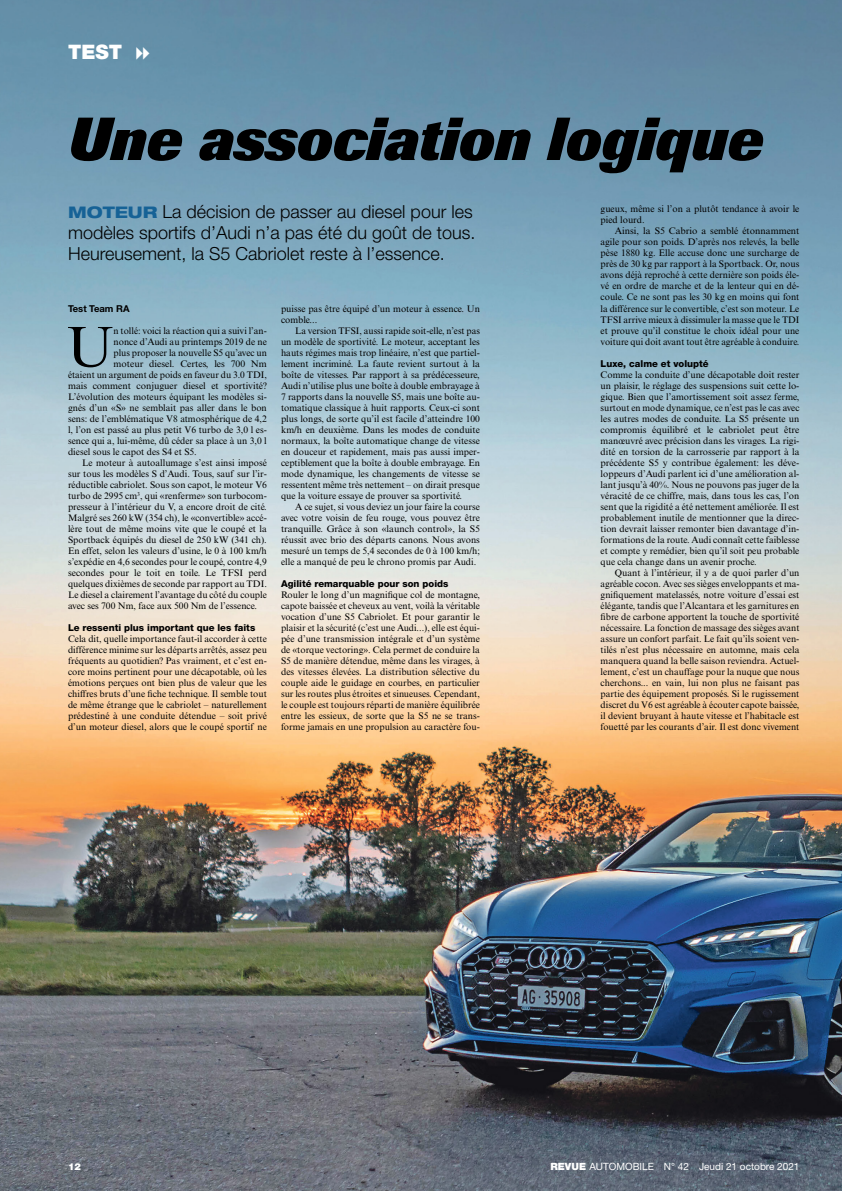
<style>
.page{position:relative;width:842px;height:1191px;background:#fff}
.page>*{position:absolute;margin:0;border:0;box-sizing:border-box;transform-origin:0 0}
._01-Story-01-Titel-D{font:italic 800 60px "Imago";color:#000;scale:.96 1}
._01-Story-03-Text-In{font:57.5px "Times New Roman MT Std";color:#000}
._99-Kopfzeile-bold-b{font:900 20px "Helvetica Neue LT Std";color:#fff}
._01-Story-02-Lead-DS{font:300 18px/21px "Helvetica Neue LT Std";color:#000}
._99-Fusszeile-Datum{font:10px "Helvetica Neue LT Std";color:#fff}
._01-Story-03-Text-m{font:9.5px/11px "Times New Roman MT Std";color:#000;text-align:justify}
._01-Story-03-Text-o{font:9.5px/11px "Times New Roman MT Std";color:#000;text-align:justify}
._01-Story-03-Text-In-2{font:9.5px "Times New Roman MT Std";color:#000}
._01-Story-04-Zwiti-9{font:800 9.5px "Helvetica Neue LT Std";color:#000}
._01-Story-06-Autor_9{font:700 9.5px "Helvetica Neue LT Std";color:#000}
._99-Fusszeile-Pagina{font:900 9.5px "Helvetica Neue LT Std";color:#fff}
.s1{font-weight:800;font-stretch:expanded;font-size:16px;color:#166296}
.s2{font-weight:900}
</style>
<div class="page">
<img style="left:0;top:0;width:842px;height:1191px">
<svg style="left:122px;top:46px;width:40px;height:13px"></svg>
<p class="_99-Kopfzeile-bold-b" style="left:68px;top:39px;width:56px">TEST</p>
<p class="_01-Story-01-Titel-D" style="left:68px;top:104px;width:725px">Une association logique</p>
<p class="_01-Story-02-Lead-DS" style="left:68px;top:201px;width:409px"><span class="s1">MOTEUR</span> La décision de passer au diesel pour les modèles sportifs d’Audi n’a pas été du goût de tous.<br>Heureusement, la S5 Cabriolet reste à l’essence.</p>
<p class="_01-Story-03-Text-o" style="left:601px;top:204px;width:200px">gueux, même si l’on a plutôt tendance à avoir le pied lourd.</p>
<p class="_01-Story-03-Text-m" style="left:601px;top:226px;width:200px;text-indent:14px">Ainsi, la S5 Cabrio a semblé étonnamment agile pour son poids. D’après nos relevés, la belle pèse 1880 kg. Elle accuse donc une surcharge de près de 30 kg par rapport à la Sportback. Or, nous avons déjà reproché à cette dernière son poids éle&shy;vé en ordre de marche et de la lenteur qui en dé&shy;coule. Ce ne sont pas les 30 kg en moins qui font la différence sur le convertible, c’est son moteur. Le TFSI arrive mieux à dissimuler la masse que le TDI et prouve qu’il constitue le choix idéal pour une voiture qui doit avant tout être agréable à conduire.</p>
<p class="_01-Story-04-Zwiti-9" style="left:601px;top:357px;width:110px">Luxe, calme et volupté</p>
<p class="_01-Story-03-Text-o" style="left:601px;top:369px;width:200px">Comme la conduite d’une décapotable doit rester un plaisir, le réglage des suspensions suit cette lo&shy;gique. Bien que l’amortissement soit assez ferme, surtout en mode dynamique, ce n’est pas le cas avec les autres modes de conduite. La S5 présente un compromis équilibré et le cabriolet peut être manœuvré avec précision dans les virages. La rigi&shy;dité en torsion de la carrosserie par rapport à la précédente S5 y contribue également: les déve&shy;loppeurs d’Audi parlent ici d’une amélioration al&shy;lant jusqu’à 40%. Nous ne pouvons pas juger de la véracité de ce chiffre, mais, dans tous les cas, l’on sent que la rigidité a été nettement améliorée. Il est probablement inutile de mentionner que la direc&shy;tion devrait laisser remonter bien davantage d’in&shy;formations de la route. Audi connaît cette faiblesse et compte y remédier, bien qu’il soit peu probable que cela change dans un avenir proche.</p>
<p class="_01-Story-03-Text-m" style="left:601px;top:567px;width:200px;text-indent:14px">Quant à l’intérieur, il y a de quoi parler d’un agréable cocon. Avec ses sièges enveloppants et ma&shy;gnifiquement matelassés, notre voiture d’essai est élégante, tandis que l’Alcantara et les garnitures en fibre de carbone apportent la touche de sportivité nécessaire. La fonction de massage des sièges avant assure un confort parfait. Le fait qu’ils soient ven&shy;tilés n’est plus nécessaire en automne, mais cela manquera quand la belle saison reviendra. Actuel&shy;lement, c’est un chauffage pour la nuque que nous cherchons... en vain, lui non plus ne faisant pas partie des équipement proposés. Si le rugissement discret du V6 est agréable à écouter capote baissée, il devient bruyant à haute vitesse et l’habitacle est fouetté par les courants d’air. Il est donc vivement</p>
<p class="_01-Story-03-Text-o" style="left:281px;top:303px;width:200px">puisse pas être équipé d’un moteur à essence. Un comble...</p>
<p class="_01-Story-03-Text-m" style="left:281px;top:325px;width:200px;text-indent:14px">La version TFSI, aussi rapide soit-elle, n’est pas un modèle de sportivité. Le moteur, acceptant les hauts régimes mais trop linéaire, n’est que partiel&shy;lement incriminé. La faute revient surtout à la boîte de vitesses. Par rapport à sa prédécesseure, Audi n’utilise plus une boîte à double embrayage à 7 rapports dans la nouvelle S5, mais une boîte au&shy;tomatique classique à huit rapports. Ceux-ci sont plus longs, de sorte qu’il est facile d’atteindre 100 km/h en deuxième. Dans les modes de conduite normaux, la boîte automatique change de vitesse en douceur et rapidement, mais pas aussi imper&shy;ceptiblement que la boîte à double embrayage. En mode dynamique, les changements de vitesse se ressentent même très nettement – on dirait presque que la voiture essaye de prouver sa sportivité.</p>
<p class="_01-Story-03-Text-m" style="left:281px;top:501px;width:200px;text-indent:14px">A ce sujet, si vous deviez un jour faire la course avec votre voisin de feu rouge, vous pouvez être tranquille. Grâce à son «launch control», la S5 réussit avec brio des départs canons. Nous avons mesuré un temps de 5,4 secondes de 0 à 100 km/h; elle a manqué de peu le chrono promis par Audi.</p>
<p class="_01-Story-04-Zwiti-9" style="left:281px;top:577px;width:169px">Agilité remarquable pour son poids</p>
<p class="_01-Story-03-Text-o" style="left:281px;top:589px;width:200px">Rouler le long d’un magnifique col de montagne, capote baissée et cheveux au vent, voilà la véritable vocation d’une S5 Cabriolet. Et pour garantir le plaisir et la sécurité (c’est une Audi...), elle est équi&shy;pée d’une transmission intégrale et d’un système de «torque vectoring». Cela permet de conduire la S5 de manière détendue, même dans les virages, à des vitesses élevées. La distribution sélective du couple aide le guidage en courbes, en particulier sur les routes plus étroites et sinueuses. Cependant, le couple est toujours réparti de manière équilibrée entre les essieux, de sorte que la S5 ne se trans&shy;forme jamais en une propulsion au caractère fou-</p>
<p class="_01-Story-06-Autor_9" style="left:68px;top:302px;width:63px">Test Team RA</p>
<p class="_01-Story-03-Text-In" style="left:66px;top:314px;width:49px">U</p>
<p class="_01-Story-03-Text-In-2" style="left:114px;top:325px;width:155px">n tollé: voici la réaction qui a suivi l’an-</p>
<p class="_01-Story-03-Text-In-2" style="left:114px;top:336px;width:155px">nonce d’Audi au printemps 2019 de ne</p>
<p class="_01-Story-03-Text-In-2" style="left:114px;top:347px;width:155px">plus proposer la nouvelle S5 qu’avec un</p>
<p class="_01-Story-03-Text-In-2" style="left:114px;top:358px;width:155px">moteur diesel. Certes, les 700 Nm</p>
<p class="_01-Story-03-Text-In-2" style="left:68px;top:369px;width:200px">étaient un argument de poids en faveur du 3.0 TDI,</p>
<p class="_01-Story-03-Text-In-2" style="left:68px;top:380px;width:200px">mais comment conjuguer diesel et sportivité?</p>
<p class="_01-Story-03-Text-In-2" style="left:68px;top:391px;width:200px">L’évolution des moteurs équipant les modèles si-</p>
<p class="_01-Story-03-Text-In-2" style="left:68px;top:402px;width:200px">gnés d’un «S» ne semblait pas aller dans le bon</p>
<p class="_01-Story-03-Text-In-2" style="left:68px;top:413px;width:200px">sens: de l’emblématique V8 atmosphérique de 4,2</p>
<p class="_01-Story-03-Text-In-2" style="left:68px;top:424px;width:200px">l, l’on est passé au plus petit V6 turbo de 3,0 l es-</p>
<p class="_01-Story-03-Text-In-2" style="left:68px;top:435px;width:200px">sence qui a, lui-même, dû céder sa place à un 3,0 l</p>
<p class="_01-Story-03-Text-In-2" style="left:68px;top:446px;width:130px">diesel sous le capot des S4 et S5.</p>
<p class="_01-Story-03-Text-m" style="left:68px;top:457px;width:200px;text-indent:14px">Le moteur à autoallumage s’est ainsi imposé sur tous les modèles S d’Audi. Tous, sauf sur l’ir&shy;réductible cabriolet. Sous son capot, le moteur V6 turbo de 2995 cm<sup>3</sup>, qui «renferme» son turbocom&shy;presseur à l’intérieur du V, a encore droit de cité.<br>Malgré ses 260 kW (354 ch), le «convertible» accé&shy;lère tout de même moins vite que le coupé et la Sportback équipés du diesel de 250 kW (341 ch).<br>En effet, selon les valeurs d’usine, le 0 à 100 km/h s’expédie en 4,6 secondes pour le coupé, contre 4,9 secondes pour le toit en toile. Le TFSI perd quelques dixièmes de seconde par rapport au TDI.<br>Le diesel a clairement l’avantage du côté du couple avec ses 700 Nm, face aux 500 Nm de l’essence.</p>
<p class="_01-Story-04-Zwiti-9" style="left:68px;top:621px;width:189px">Le ressenti plus important que les faits</p>
<p class="_01-Story-03-Text-o" style="left:68px;top:633px;width:200px">Cela dit, quelle importance faut-il accorder à cette différence minime sur les départs arrêtés, assez peu fréquents au quotidien? Pas vraiment, et c’est en&shy;core moins pertinent pour une décapotable, où les émotions perçues ont bien plus de valeur que les chiffres bruts d’une fiche technique. Il semble tout de même étrange que le cabriolet – naturellement prédestiné à une conduite détendue – soit privé d’un moteur diesel, alors que le coupé sportif ne</p>
<p class="_99-Fusszeile-Pagina" style="left:68px;top:1160px;width:14px">12</p>
<p class="_99-Fusszeile-Datum" style="left:550px;top:1160px;width:250px"><span class="s2">REVUE</span> AUTOMOBILE N° 42 Jeudi 21 octobre 2021</p>
</div>
